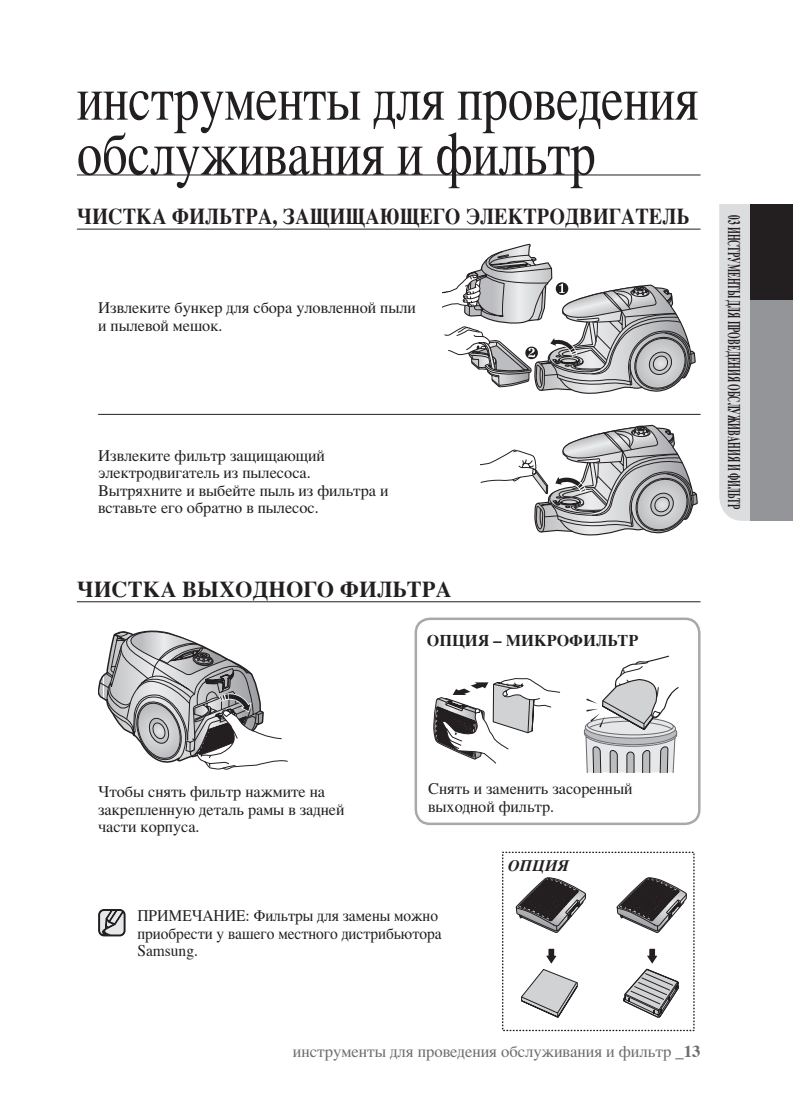
<style>
.page{position:relative;width:797px;height:1110px;background:#fff}
.page>*{position:absolute;margin:0;border:0;box-sizing:border-box;transform-origin:0 0}
.t1{font:62.5px/55px "Times";color:#231f20;scale:.81 1}
.t2{font:700 22.5px "Times";color:#231f20;scale:.9 1}
.t3{font:700 22.5px "Times";color:#231f20}
.t4{font:700 17.5px "Times";color:#231f20;scale:.53 1}
.t5{font:16.75px "Times";color:#6c6d70}
.t6{font:16.25px/17.5px "Times";color:#231f20}
.t7{font:16.25px/17.5px "Times";color:#231f20;scale:.95 1}
.t8{font:700 16.25px "Times";color:#231f20}
.t9{font:italic 700 16.25px "Times";color:#231f20}
.s1{font-weight:700}
</style>
<div class="page">
<div style="left:719px;top:204px;width:31px;height:317px;background:#dcdddf"></div>
<div style="left:750px;top:204px;width:43px;height:317px;background:#939598"></div>
<div style="left:750px;top:204px;width:43px;height:96px;background:#231f20"></div>
<hr style="left:77px;top:175px;width:624px;height:1px;background:#231f20">
<hr style="left:77px;top:229px;width:624px;height:1px;background:#231f20">
<hr style="left:98px;top:414px;width:603px;height:1px;background:#231f20">
<svg style="left:98px;top:909px;width:28px;height:28px"></svg>
<svg style="left:98px;top:630px;width:189px;height:140px"></svg>
<svg style="left:442px;top:243px;width:254px;height:151px"></svg>
<svg style="left:481px;top:425px;width:217px;height:111px"></svg>
<hr style="left:77px;top:601px;width:624px;height:1px;background:#231f20">
<div style="left:415px;top:618px;width:286px;height:207px;border:2px solid #a8a9ad;border-radius:14px"></div>
<svg style="left:583px;top:655px;width:96px;height:118px"></svg>
<svg style="left:433px;top:678px;width:128px;height:86px"></svg>
<div style="left:502px;top:852px;width:193px;height:179px;border:1px dashed #231f20"></div>
<svg style="left:521px;top:948px;width:57px;height:70px"></svg>
<svg style="left:516px;top:878px;width:70px;height:55px"></svg>
<svg style="left:616px;top:878px;width:71px;height:55px"></svg>
<svg style="left:623px;top:948px;width:56px;height:70px"></svg>
<h1 class="t1" style="left:77px;top:66px;width:769px">инструменты для проведения обслуживания и фильтр</h1>
<h2 class="t2" style="left:77px;top:195px;width:247px">ЧИСТКА ФИЛЬТРА, ЗАЩ</h2>
<h2 class="t2" style="left:330px;top:195px;width:37px">ИЩАЮЩЕГО</h2>
<h2 class="t2" style="left:466px;top:195px;width:81px">ЭЛЕКТРО</h2>
<h2 class="t2" style="left:565px;top:195px;width:65px">ДВИГАТЕ</h2>
<h2 class="t2" style="left:662px;top:195px;width:31px">ЛЬ</h2>
<p class="t6" style="left:98px;top:298px;width:319px">Извлеките бункер для сбора уловленной пыли и пылевой мешок.</p>
<p class="t6" style="left:98px;top:445px;width:292px">Извлеките фильтр защищающий электродвигатель из пылесоса.<br>Вытряхните и выбейте пыль из фильтра и вставьте его обратно в пылесос.</p>
<h2 class="t3" style="left:77px;top:568px;width:209px">ЧИСТКА ВЫХОДНОГО</h2>
<h2 class="t3" style="left:340px;top:568px;width:83px">ФИЛЬТРА</h2>
<p class="t8" style="left:427px;top:625px;width:14px">ОПЦ</p>
<p class="t8" style="left:465px;top:625px;width:95px">ИЯ – МИКРОФ</p>
<p class="t8" style="left:583px;top:625px;width:46px">ИЛЬТР</p>
<p class="t4" style="left:751px;top:215px;width:555px;rotate:90deg">03 ИНСТРУМЕНТЫ ДЛЯ ПРОВЕДЕНИЯ ОБСЛУЖИВАНИЯ И фИЛЬТР</p>
<p class="t6" style="left:98px;top:782px;width:248px">Чтобы снять фильтр нажмите на закрепленную деталь рамы в задней части корпуса.</p>
<p class="t6" style="left:428px;top:778px;width:206px">Снять и заменить засоренный выходной фильтр.</p>
<p class="t9" style="left:508px;top:850px;width:63px">ОПЦИЯ</p>
<p class="t7" style="left:137px;top:906px;width:322px">ПРИМЕЧАНИЕ: Фильтры для замены можно приобрести у вашего местного дистрибьютора<br>Samsung.</p>
<p class="t5" style="left:293px;top:1036px;width:409px">инструменты для проведения обслуживания и фильтр <span class="s1">_13</span></p>
</div>
